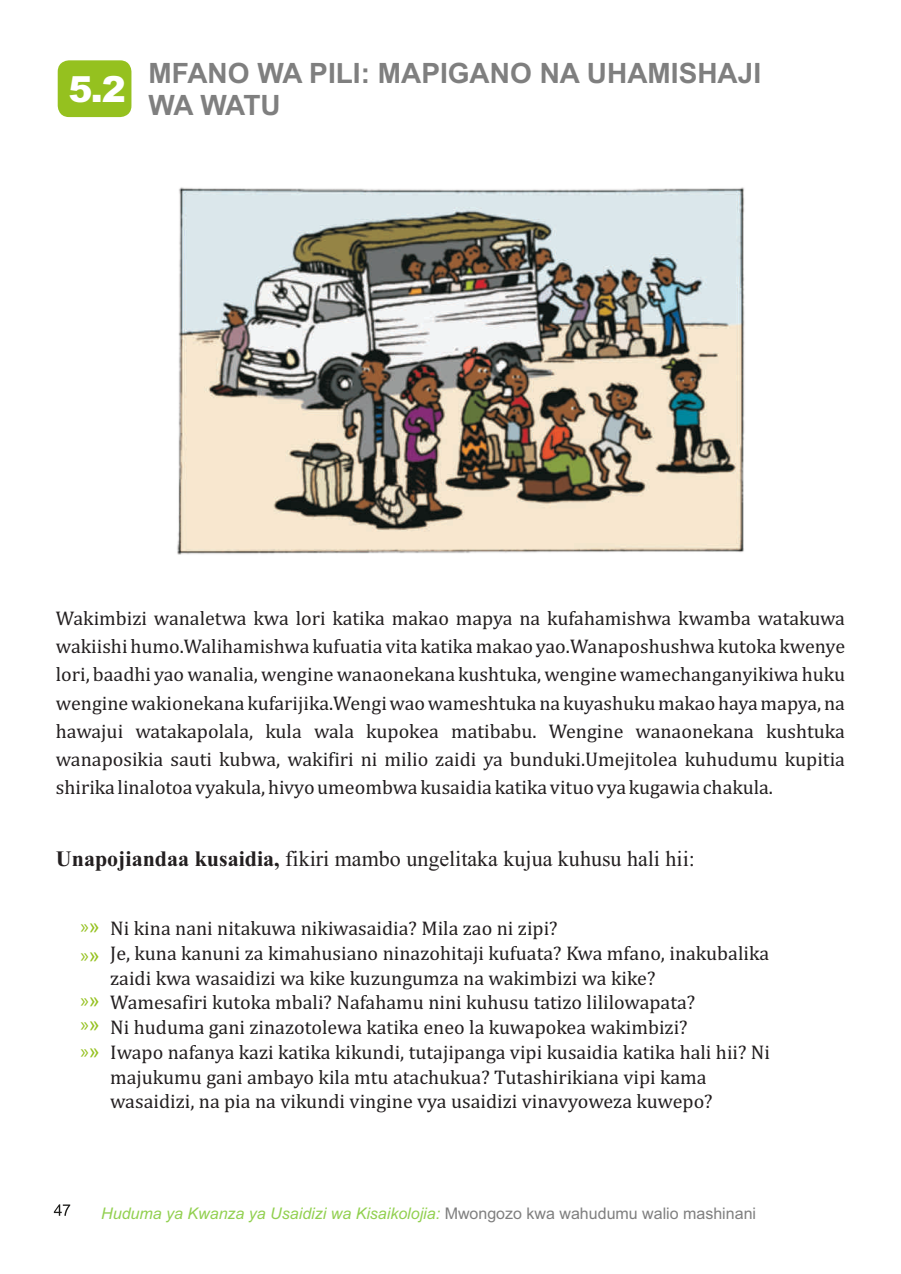
<style>
.page{position:relative;width:901px;height:1274px;background:#fff}
.page>*{position:absolute;margin:0;border:0;box-sizing:border-box;transform-origin:0 0}
.t1{font:900 36px "Arial";color:#fff}
.t2{font:700 28px/31.2px "Arial";color:#7f7f7f}
.t3{font:22px "Times New Roman";color:#231f20}
.t4{font:20px/24.8px "Cambria";color:#231f20;text-align:justify}
.t5{font:20px/25.4px "Myriad Pro";color:#95c11f}
.t6{font:italic 16px "Arial";color:#92d050}
.s1{font-weight:700}
.s2{font-family:"Arial"}
.s3{font-style:normal;color:#7f7f7f}
</style>
<div class="page">
<div style="left:58px;top:60px;width:73px;height:57px;background:#95c11f;border-radius:11px"></div>
<img style="left:177px;top:187px;width:568px;height:368px">
<svg style="left:54px;top:1204px;width:16px;height:11px"></svg>
<h1 class="t1" style="left:68px;top:76px;width:59px">5.2</h1>
<h2 class="t2" style="left:148px;top:61px;width:614px">MFANO WA PILI: MAPIGANO NA UHAMISHAJI<br>WA WATU</h2>
<p class="t4" style="left:56px;top:605px;width:790px;line-height:28.2px">Wakimbizi wanaletwa kwa lori katika makao mapya na kufahamishwa kwamba watakuwa wakiishi humo.Walihamishwa kufuatia vita katika makao yao.Wanaposhushwa kutoka kwenye lori, baadhi yao wanalia, wengine wanaonekana kushtuka, wengine wamechanganyikiwa huku wengine wakionekana kufarijika.Wengi wao wameshtuka na kuyashuku makao haya mapya, na hawajui watakapolala, kula wala kupokea matibabu. Wengine wanaonekana kushtuka wanaposikia sauti kubwa, wakifiri ni milio zaidi ya bunduki.Umejitolea kuhudumu kupitia shirika linalotoa vyakula, hivyo umeombwa kusaidia katika vituo vya kugawia chakula.</p>
<p class="t3" style="left:56px;top:850px;width:640px"><span class="s1">Unapojiandaa kusaidia,</span> fikiri mambo ungelitaka kujua kuhusu hali hii:</p>
<p class="t5" style="left:80px;top:912px;width:21px;line-height:29.6px">»<span class="s2">» </span>»<span class="s2">»</span></p>
<p class="t5" style="left:80px;top:988px;width:21px;text-align:justify">»<span class="s2">» </span>»<span class="s2">» </span>»<span class="s2">»</span></p>
<p class="t4" style="left:110px;top:917px;width:661px;text-align:left">Ni kina nani nitakuwa nikiwasaidia? Mila zao ni zipi?<br>Je, kuna kanuni za kimahusiano ninazohitaji kufuata? Kwa mfano, inakubalika zaidi kwa wasaidizi wa kike kuzungumza na wakimbizi wa kike?<br>Wamesafiri kutoka mbali? Nafahamu nini kuhusu tatizo lililowapata?<br>Ni huduma gani zinazotolewa katika eneo la kuwapokea wakimbizi?<br>Iwapo nafanya kazi katika kikundi, tutajipanga vipi kusaidia katika hali hii? Ni majukumu gani ambayo kila mtu atachukua? Tutashirikiana vipi kama wasaidizi, na pia na vikundi vingine vya usaidizi vinavyoweza kuwepo?</p>
<p class="t6" style="left:101px;top:1206px;width:656px">Huduma ya Kwanza ya Usaidizi wa Kisaikolojia: <span class="s3">Mwongozo kwa wahudumu walio mashinani</span></p>
</div>
